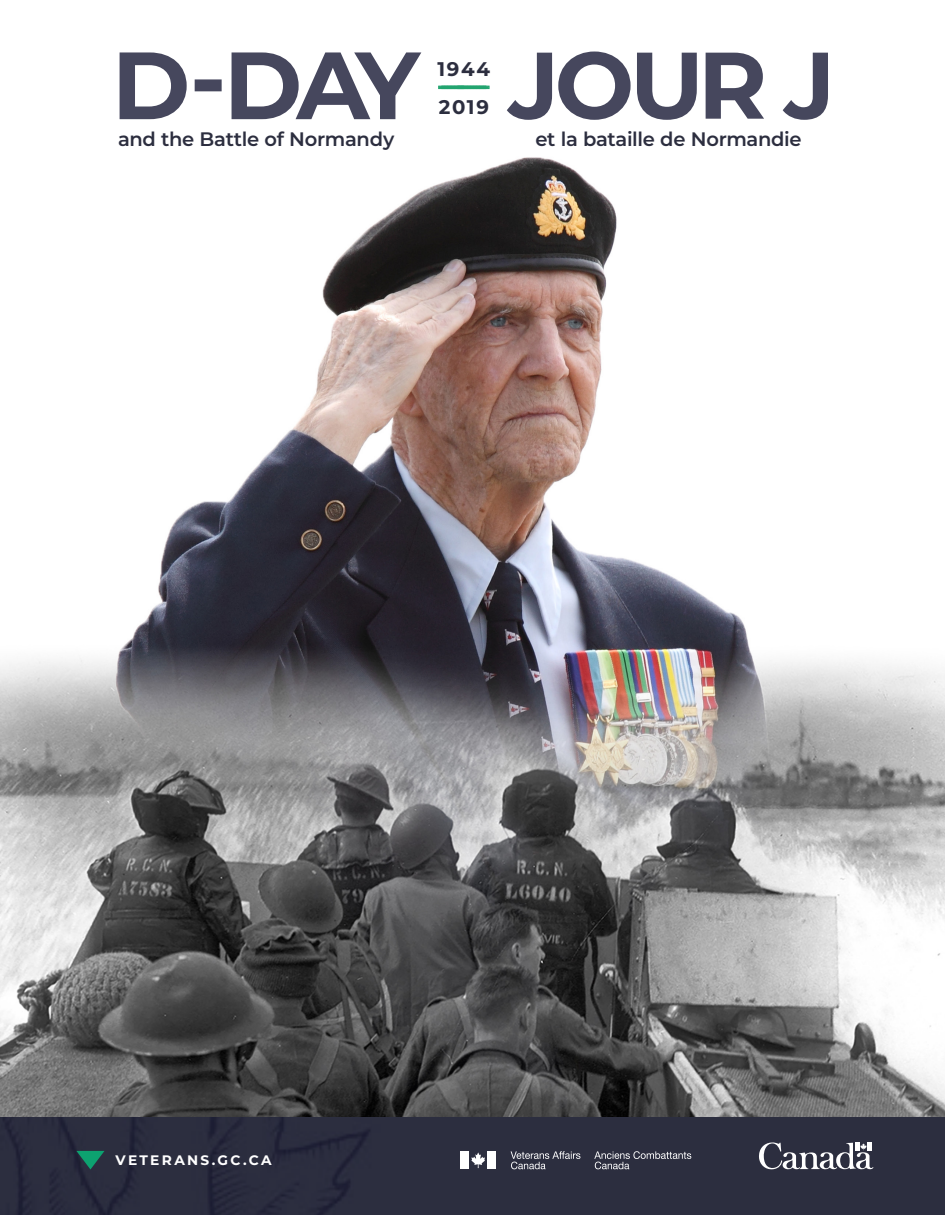
<style>
.page{position:relative;width:945px;height:1215px;background:#fff}
.page>*{position:absolute;margin:0;border:0;box-sizing:border-box;transform-origin:0 0}
.t1{font:700 19.8px "Montserrat";color:#22a46f}
.t2{font:700 19.8px "Montserrat";letter-spacing:.09em;color:#2c2e3f}
.t3{font:600 19.5px "Montserrat";letter-spacing:-.015em;color:#2c2e3f}
.t4{font:700 13.8px "Montserrat";letter-spacing:.17em;color:#fff}
</style>
<div class="page">
<img style="left:0;top:51px;width:945px;height:1066px">
<div style="left:0;top:1117px;width:945px;height:98px;background:#2c2e3f"></div>
<svg style="left:758px;top:1142px;width:115px;height:28px"></svg>
<svg style="left:511px;top:1151px;width:69px;height:18px"></svg>
<svg style="left:594px;top:1151px;width:97px;height:18px;background:#4f515f"></svg>
<div style="left:460px;top:1151px;width:9px;height:18px;background:#fff"></div>
<div style="left:488px;top:1151px;width:8px;height:18px;background:#fff"></div>
<svg style="left:471px;top:1152px;width:14px;height:16px"></svg>
<svg style="left:76px;top:1151px;width:29px;height:19px"></svg>
<svg style="left:120px;top:52px;width:301px;height:67px"></svg>
<svg style="left:507px;top:52px;width:257px;height:68px"></svg>
<svg style="left:783px;top:53px;width:45px;height:67px"></svg>
<svg style="left:438px;top:86px;width:51px;height:3px"></svg>
<p class="t2" style="left:437px;top:55px;width:54px">1944</p>
<p class="t1" style="left:438px;top:72px;width:54px">---------------</p>
<p class="t2" style="left:439px;top:92px;width:52px">2019</p>
<p class="t3" style="left:118px;top:125px;width:278px">and the Battle of Normandy</p>
<p class="t3" style="left:535px;top:125px;width:268px">et la bataille de Normandie</p>
<p class="t4" style="left:116px;top:1150px;width:158px">VETERANS.GC.CA</p>
</div>
